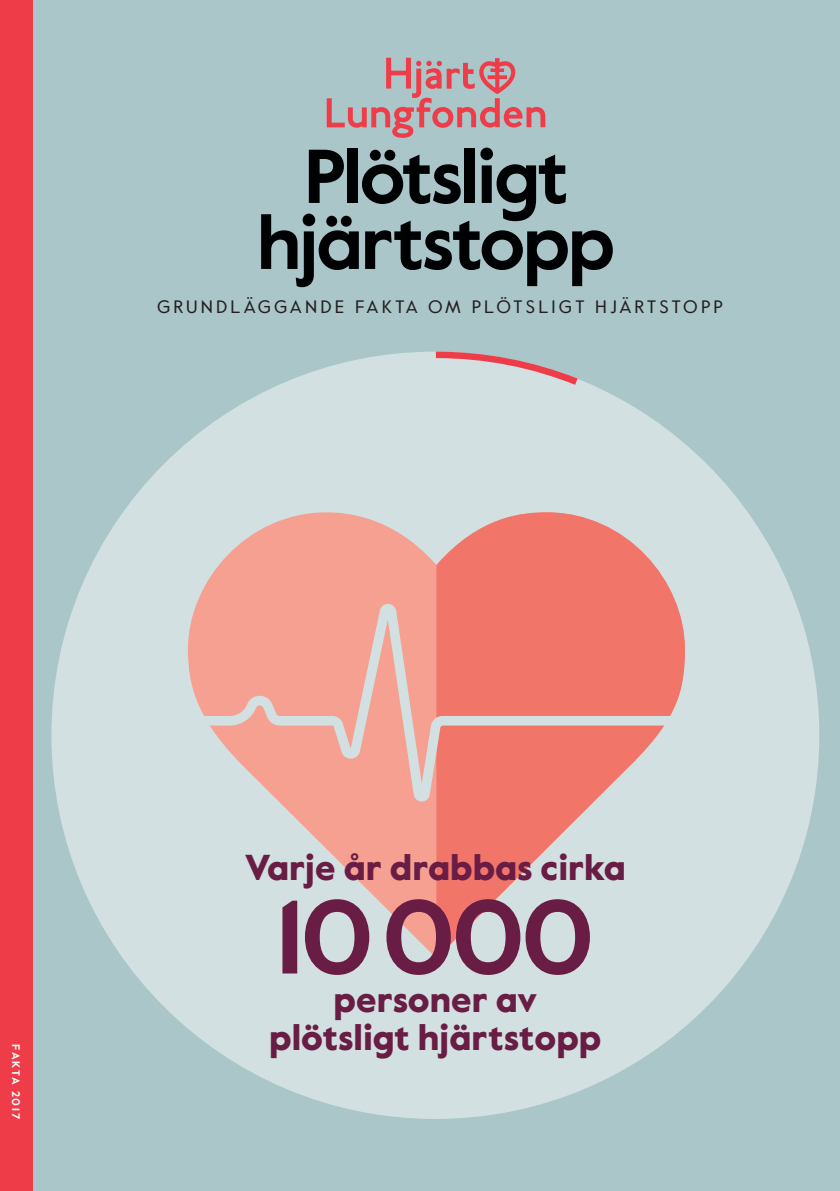
<style>
.page{position:relative;width:840px;height:1191px;background:#fff}
.page>*{position:absolute;margin:0;border:0;box-sizing:border-box;transform-origin:0 0}
.t1{font:700 104px "Value";letter-spacing:-.035em;color:#691d44}
.Rubrik_Value_42_pt{font:700 76px "Value";letter-spacing:-.025em;color:#000103}
.Ingress{font:900 36px "Value";color:#691d44}
.t2{font:18px "Value";letter-spacing:.175em;color:#231f20}
.t3{font:700 11px "Value";letter-spacing:.175em;color:#fff}
</style>
<div class="page">
<div style="left:32px;top:0;width:807px;height:1191px;background:#aac6c9"></div>
<svg style="left:326px;top:58px;width:219px;height:80px"></svg>
<div style="left:51px;top:351px;width:767px;height:768px;background:#d2e0e1;border-radius:50%"></div>
<svg style="left:195px;top:512px;width:241px;height:446px"></svg>
<svg style="left:436px;top:512px;width:242px;height:446px"></svg>
<svg style="left:188px;top:607px;width:497px;height:190px"></svg>
<div style="left:0;top:0;width:32px;height:1191px;background:#ee3d49"></div>
<svg style="left:435px;top:351px;width:142px;height:34px"></svg>
<p class="Rubrik_Value_42_pt" style="left:304px;top:124px;width:265px">Plötsligt</p>
<p class="Rubrik_Value_42_pt" style="left:257px;top:190px;width:359px">hjärtstopp</p>
<p class="t2" style="left:157px;top:294px;width:566px">GRUNDLÄGGANDE FAKTA OM PLÖTSLIGT HJÄRTSTOPP</p>
<p class="t3" style="left:24px;top:1044px;width:76px;rotate:90deg">FAKTA 2017</p>
<p class="Ingress" style="left:245px;top:842px;width:382px">Varje år drabbas cirka</p>
<p class="t1" style="left:276px;top:865px;width:320px">10000</p>
<p class="Ingress" style="left:333px;top:974px;width:205px">personer av</p>
<p class="Ingress" style="left:269px;top:1012px;width:333px">plötsligt hjärtstopp</p>
</div>
